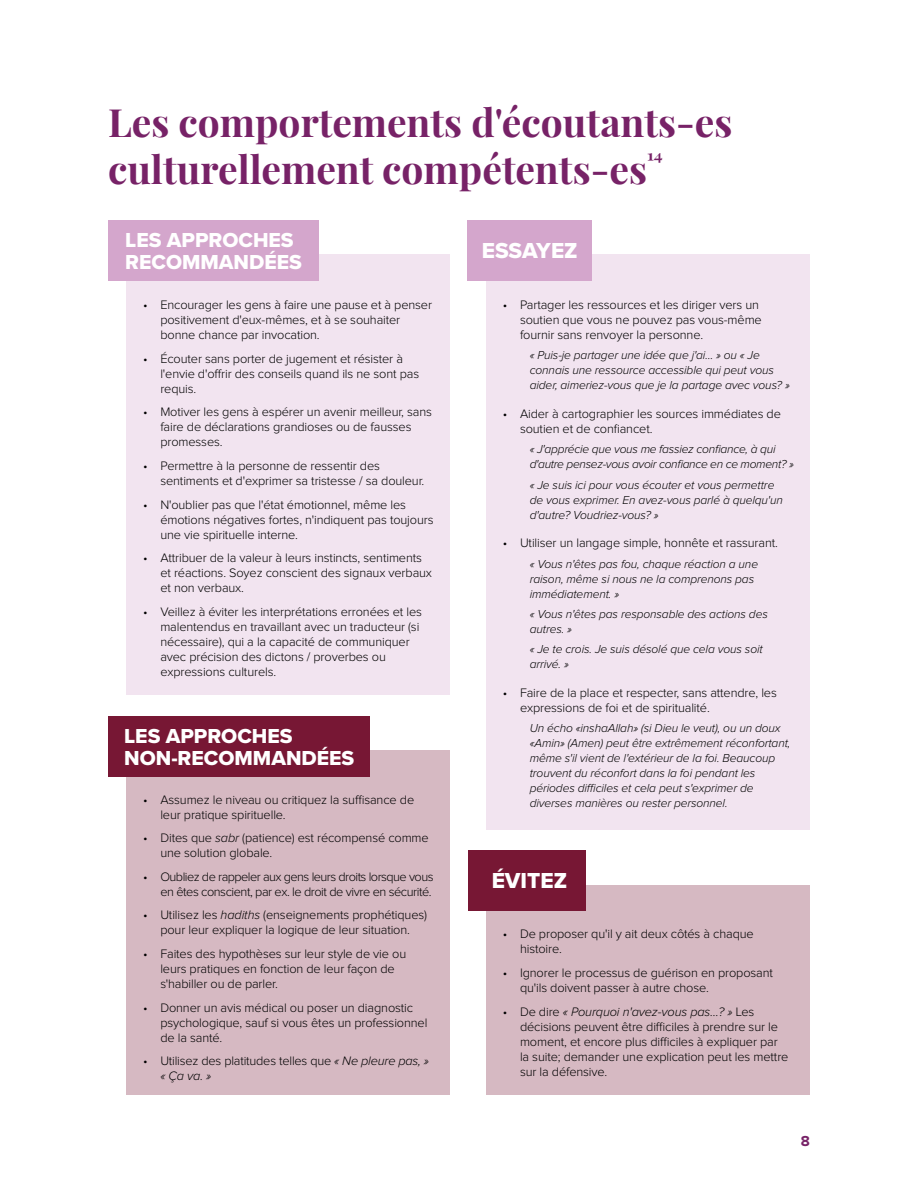
<style>
.page{position:relative;width:918px;height:1188px;background:#fff}
.page>*{position:absolute;margin:0;border:0;box-sizing:border-box;transform-origin:0 0}
.t1{font:700 39px/46.8px "Playfair Display";color:#772267}
.t2{font:22.5px "Proxima Nova Extrabld";color:#fff}
.t3{font:21px/22.5px "Proxima Nova Extrabld";color:#fff}
.t4{font:700 15px "Proxima Nova";color:#772267}
.t5{font:300 12.75px/15px "Proxima Nova";letter-spacing:-.01em;color:#000}
.t6{font:300 12.75px/15px "Proxima Nova";letter-spacing:-.04em;color:#000;text-align:right}
.t7{font:italic 300 12px/15px "Proxima Nova";letter-spacing:-.01em;color:#000}
.s1{font-style:italic}
</style>
<div class="page">
<div style="left:126px;top:254px;width:324px;height:441px;background:#f2e4f0"></div>
<div style="left:126px;top:750px;width:324px;height:345px;background:#d6b9c2"></div>
<div style="left:486px;top:886px;width:324px;height:209px;background:#d6b9c2"></div>
<div style="left:486px;top:254px;width:324px;height:575px;background:#f2e4f0"></div>
<div style="left:108px;top:220px;width:211px;height:61px;background:#d4a6cc"></div>
<div style="left:108px;top:716px;width:261px;height:61px;background:#771734"></div>
<div style="left:468px;top:850px;width:117px;height:61px;background:#771734"></div>
<div style="left:468px;top:220px;width:124px;height:61px;background:#d4a6cc"></div>
<h1 class="t1" style="left:108px;top:99px;width:626px">Les comportements d'écoutants-es culturellement compétents-es<sup>14</sup></h1>
<h3 class="t3" style="left:125px;top:228px;width:178px">LES APPROCHES<br>RECOMMANDÉES</h3>
<p class="t5" style="left:160px;top:298px;width:273px;text-indent:-17px">• Encourager les gens à faire une pause et à penser positivement d'eux-mêmes, et à se souhaiter bonne chance par invocation.</p>
<p class="t5" style="left:160px;top:351px;width:260px;text-indent:-17px">• Écouter sans porter de jugement et résister à l'envie d'offrir des conseils quand ils ne sont pas requis.</p>
<p class="t5" style="left:160px;top:405px;width:273px;text-indent:-17px">• Motiver les gens à espérer un avenir meilleur, sans faire de déclarations grandioses ou de fausses promesses.</p>
<p class="t5" style="left:160px;top:459px;width:266px;text-indent:-17px">• Permettre à la personne de ressentir des sentiments et d'exprimer sa tristesse / sa douleur.</p>
<p class="t5" style="left:160px;top:497px;width:275px;text-indent:-17px">• N'oublier pas que l'état émotionnel, même les émotions négatives fortes, n'indiquent pas toujours une vie spirituelle interne.</p>
<p class="t5" style="left:160px;top:551px;width:273px;text-indent:-17px">• Attribuer de la valeur à leurs instincts, sentiments et réactions. Soyez conscient des signaux verbaux et non verbaux.</p>
<p class="t5" style="left:160px;top:605px;width:263px;text-indent:-17px">• Veillez à éviter les interprétations erronées et les malentendus en travaillant avec un traducteur (si nécessaire), qui a la capacité de communiquer avec précision des dictons / proverbes ou expressions culturels.</p>
<h3 class="t3" style="left:124px;top:724px;width:232px">LES APPROCHES<br>NON-RECOMMANDÉES</h3>
<p class="t5" style="left:160px;top:792px;width:255px;text-indent:-17px">• Assumez le niveau ou critiquez la suffisance de leur pratique spirituelle.</p>
<p class="t5" style="left:160px;top:831px;width:270px;text-indent:-17px">• Dites que <span class="s1">sabr</span> (patience) est récompensé comme une solution globale.</p>
<p class="t6" style="left:143px;top:870px;width:292px">• Oubliez de rappeler aux gens leurs droits lorsque vous en êtes conscient, par ex. le droit de vivre en sécurité.</p>
<p class="t5" style="left:143px;top:908px;width:286px;text-align:center">• Utilisez les <span class="s1">hadiths</span> (enseignements prophétiques) pour leur expliquer la logique de leur situation.</p>
<p class="t5" style="left:160px;top:947px;width:247px;text-indent:-17px">• Faites des hypothèses sur leur style de vie ou leurs pratiques en fonction de leur façon de s'habiller ou de parler.</p>
<p class="t5" style="left:160px;top:1001px;width:269px;text-indent:-17px">• Donner un avis médical ou poser un diagnostic psychologique, sauf si vous êtes un professionnel de la santé.</p>
<p class="t5" style="left:160px;top:1054px;width:270px;text-indent:-17px">• Utilisez des platitudes telles que <span class="s1">« Ne pleure pas, » « Ça va. »</span></p>
<h2 class="t2" style="left:482px;top:234px;width:97px">ESSAYEZ</h2>
<p class="t5" style="left:520px;top:298px;width:243px;text-indent:-17px">• Partager les ressources et les diriger vers un soutien que vous ne pouvez pas vous-même fournir sans renvoyer la personne.</p>
<p class="t7" style="left:530px;top:348px;width:262px">« Puis-je partager une idée que j'ai… » ou « Je connais une ressource accessible qui peut vous aider, aimeriez-vous que je la partage avec vous? »</p>
<p class="t5" style="left:520px;top:407px;width:263px;text-indent:-17px">• Aider à cartographier les sources immédiates de soutien et de confiancet.</p>
<p class="t7" style="left:530px;top:442px;width:266px">« J'apprécie que vous me fassiez confiance, à qui d'autre pensez-vous avoir confiance en ce moment? »</p>
<p class="t7" style="left:530px;top:478px;width:255px">« Je suis ici pour vous écouter et vous permettre de vous exprimer. En avez-vous parlé à quelqu'un d'autre? Voudriez-vous? »</p>
<p class="t5" style="left:503px;top:536px;width:277px">• Utiliser un langage simple, honnête et rassurant.</p>
<p class="t7" style="left:530px;top:557px;width:230px">« Vous n'êtes pas fou, chaque réaction a une raison, même si nous ne la comprenons pas immédiatement. »</p>
<p class="t7" style="left:530px;top:607px;width:240px">« Vous n'êtes pas responsable des actions des autres. »</p>
<p class="t7" style="left:530px;top:642px;width:235px">« Je te crois. Je suis désolé que cela vous soit arrivé. »</p>
<p class="t5" style="left:520px;top:686px;width:258px;text-indent:-17px">• Faire de la place et respecter, sans attendre, les expressions de foi et de spiritualité.</p>
<p class="t7" style="left:530px;top:721px;width:262px">Un écho «inshaAllah» (si Dieu le veut), ou un doux «Amin» (Amen) peut être extrêmement réconfortant, même s'il vient de l'extérieur de la foi. Beaucoup trouvent du réconfort dans la foi pendant les périodes difficiles et cela peut s'exprimer de diverses manières ou rester personnel.</p>
<h2 class="t2" style="left:492px;top:863px;width:77px">ÉVITEZ</h2>
<p class="t5" style="left:520px;top:927px;width:235px;text-indent:-17px">• De proposer qu'il y ait deux côtés à chaque histoire.</p>
<p class="t5" style="left:520px;top:966px;width:255px;text-indent:-17px">• Ignorer le processus de guérison en proposant qu'ils doivent passer à autre chose.</p>
<p class="t5" style="left:520px;top:1004px;width:270px;text-indent:-17px">• De dire <span class="s1">« Pourquoi n'avez-vous pas…? »</span> Les décisions peuvent être difficiles à prendre sur le moment, et encore plus difficiles à expliquer par la suite; demander une explication peut les mettre sur la défensive.</p>
<p class="t4" style="left:801px;top:1134px;width:11px">8</p>
</div>
